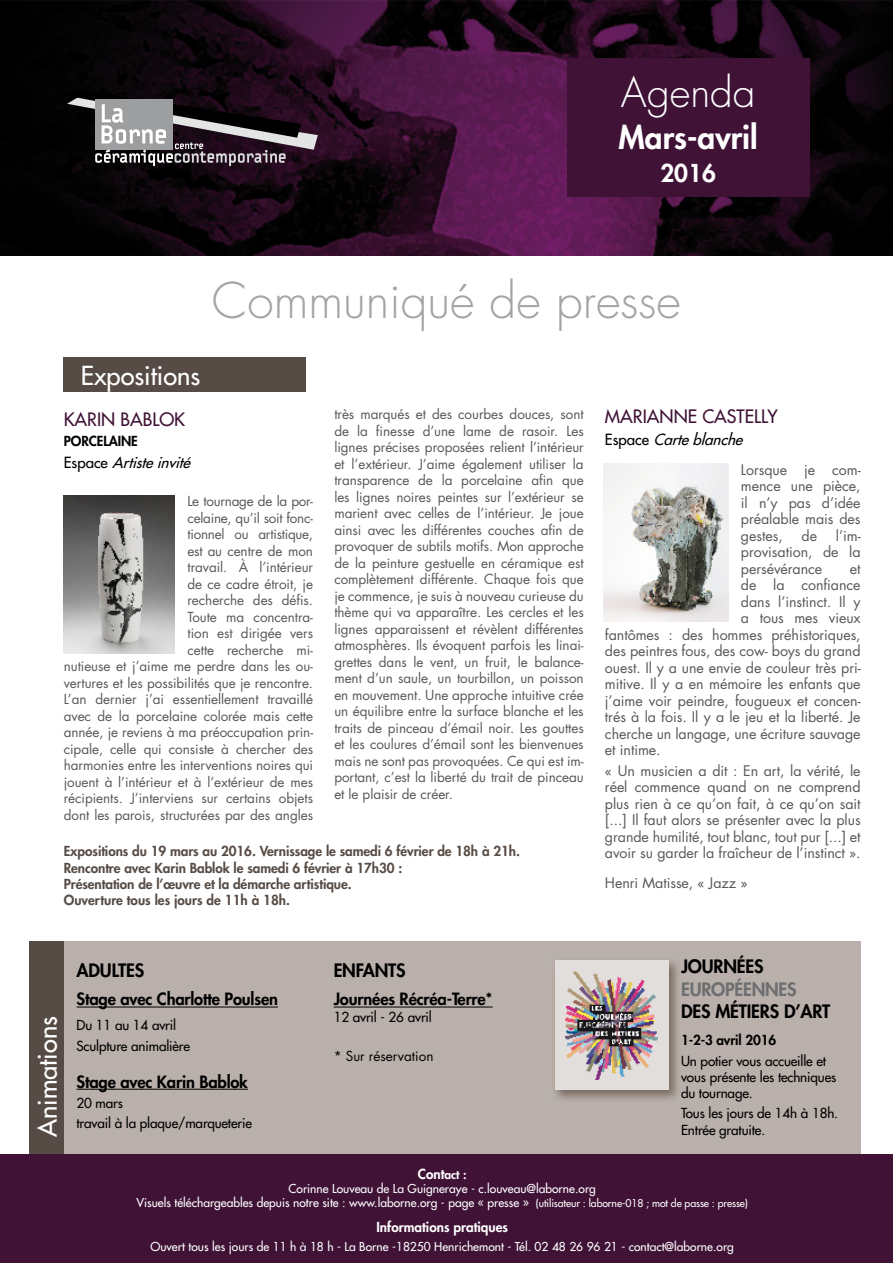
<style>
.page{position:relative;width:893px;height:1263px;background:#fff}
.page>*{position:absolute;margin:0;border:0;box-sizing:border-box;transform-origin:0 0}
.t1{font:300 48px "Futura Std";color:#a3a4a6}
.t2{font:300 40.5px "Futura Std";color:#fff}
.t3{font:800 31.5px "Futura Std";color:#fff}
.t4{font:500 25.5px "Futura Std";color:#fff}
.t5{font:800 24px "Futura Std";color:#fff}
.t6{font:800 18px "Futura Std";letter-spacing:-.01em;color:#000}
.t7{font:500 18px "Futura Std";color:#3f1236}
.t8{font:800 18px "Futura Std";letter-spacing:-.01em;color:#6d6e70}
.t9{font:800 16.5px "Futura Std";letter-spacing:-.01em;color:#000}
.t10{font:italic 500 15px "Futura Std";color:#000}
.t11{font:14.25px/16.5px "Futura Std";letter-spacing:-.005em;color:#58585a;text-align:justify}
.t12{font:13.5px/16.5px "Futura Std";letter-spacing:-.005em;color:#58585a;text-align:right}
.t13{font:800 13.5px/16.2px "Futura Std";letter-spacing:-.005em;color:#574c45}
.t14{font:500 13.5px/16.2px "Futura Std";letter-spacing:-.01em;color:#000}
.t15{font:800 13.5px "Futura Std";color:#fff}
.t16{font:800 13.5px "Futura Std";letter-spacing:-.005em;color:#000}
.t17{font:13.5px "Futura Std";color:#000}
.t18{font:500 12px/14.4px "Futura Std";color:#fff;text-align:center}
.s1{font-style:normal}
.s2{font-weight:500}
.s3{font-size:12px}
.s4{font-size:10.5px}
</style>
<div class="page">
<img style="left:64px;top:495px;width:111px;height:158px">
<img style="left:0;top:0;width:893px;height:255px">
<svg style="left:65px;top:89px;width:253px;height:77px;background:#4e464c"></svg>
<div style="left:64px;top:941px;width:797px;height:213px;background:#b9b0ab"></div>
<hr style="left:77px;top:1006px;width:201px;height:1px;background:#000">
<hr style="left:77px;top:1089px;width:171px;height:1px;background:#000">
<hr style="left:334px;top:1006px;width:159px;height:1px;background:#000">
<img style="left:604px;top:464px;width:124px;height:158px">
<img style="left:555px;top:960px;width:126px;height:140px">
<div style="left:555px;top:960px;width:113px;height:129px;background:#e2dedc"></div>
<img style="left:565px;top:971px;width:93px;height:109px">
<div style="left:64px;top:357px;width:242px;height:35px;background:#574c45"></div>
<div style="left:29px;top:941px;width:35px;height:213px;background:#574c45"></div>
<div style="left:0;top:1154px;width:893px;height:109px;background:#3f1236"></div>
<div style="left:567px;top:58px;width:242px;height:139px;background:#3f1236"></div>
<h2 class="t2" style="left:621px;top:67px;width:136px">Agenda</h2>
<h3 class="t3" style="left:618px;top:117px;width:141px">Mars-avril</h3>
<h3 class="t5" style="left:660px;top:158px;width:57px">2016</h3>
<h3 class="t4" style="left:81px;top:360px;width:121px">Expositions</h3>
<h1 class="t1" style="left:212px;top:272px;width:471px">Communiqué de presse</h1>
<h3 class="t7" style="left:64px;top:408px;width:123px">KARIN BABLOK</h3>
<p class="t16" style="left:64px;top:433px;width:76px">PORCELAINE</p>
<p class="t10" style="left:64px;top:453px;width:133px"><span class="s1">E s p a c e</span> Artisteinvité</p>
<p class="t12" style="left:64px;top:493px;width:251px">Le tournage de la por-<br>celaine, qu’il soit fonc-<br>tionnel ou artistique,<br>est au centre de mon<br>travail. À l’intérieur<br>de ce cadre étroit, je<br>recherche des défis.<br>Toute ma concentra-<br>tion est diri gée vers<br>cette recherche mi-<br>nutieuse et j’aime me perdre dans les ou&shy;vertures et les possibilités que je rencontre.<br>L’an dernier j’ai essentiellement travaillé avec de la porcelaine colorée mais cette année, je reviens à ma préoccupation prin&shy;cipale, celle qui consiste à chercher des harmonies entre les interventions noires qui jouent à l’intérieur et à l’extérieur de mes récipients. J’interviens sur certains objets dont les parois, structurées par des angles</p>
<p class="t12" style="left:334px;top:406px;width:251px;text-align:justify">très marqués et des courbes douces, sont de la finesse d’une lame de rasoir. Les lignes précises proposées relient l’intérieur et l’extérieur. J’aime également utiliser la transparence de la porcelaine afin que les lignes noires peintes sur l’extérieur se marient avec celles de l’intérieur. Je joue ainsi avec les différentes couches afin de provoquer de subtils motifs. Mon approche de la peinture gestuelle en céramique est complètement différente. Chaque fois que je commence, je suis à nouveau curieuse du thème qui va apparaître. Les cercles et les lignes apparaissent et révèlent différentes atmosphères. Ils évoquent parfois les linai&shy;grettes dans le vent, un fruit, le balance&shy;ment d’un saule, un tourbillon, un poisson en mouvement. Une approche intuitive crée un équilibre entre la surface blanche et les traits de pinceau d’émail noir. Les gouttes et les coulures d’émail sont les bienvenues mais ne sont pas provoquées. Ce qui est im&shy;portant, c’est la liberté du trait de pinceau et le plaisir de créer.</p>
<p class="t13" style="left:64px;top:843px;width:458px">Expositions du 19 mars au 2016. Vernissage le samedi 6 février de 18h à 21h.<br>Rencontre avec Karin Bablok le samedi 6 février à 17h30 :<br>Présentation de l’œuvre et la démarche artistique.<br>Ouverture tous les jours de 11h à 18h.</p>
<h3 class="t4" style="left:32px;top:1137px;width:122px;rotate:-90deg">Animations</h3>
<h3 class="t6" style="left:77px;top:959px;width:69px">ADULTES</h3>
<p class="t9" style="left:77px;top:989px;width:203px">Stage avec Charlotte Poulsen</p>
<p class="t14" style="left:77px;top:1015px;width:115px;line-height:20.4px">Du 11 au 14 avril<br>Sculpture animalière</p>
<p class="t9" style="left:77px;top:1071px;width:173px">Stage avec Karin Bablok</p>
<p class="t14" style="left:77px;top:1093px;width:177px;line-height:20.4px">20 mars<br>travail à la plaque/marqueterie</p>
<h3 class="t6" style="left:334px;top:959px;width:74px">ENFANTS</h3>
<p class="t9" style="left:334px;top:989px;width:161px">Journées Récréa-Terre<span class="s2">*</span></p>
<p class="t14" style="left:334px;top:1008px;width:100px">12 avril - 26 avril</p>
<p class="t17" style="left:334px;top:1047px;width:101px">* Sur réservation</p>
<h3 class="t7" style="left:605px;top:405px;width:174px">MARIANNE CASTELLY</h3>
<p class="t10" style="left:605px;top:430px;width:144px"><span class="s1">E s p a c e</span> Carteblanche</p>
<p class="t11" style="left:741px;top:461px;width:121px">Lorsque je com&shy;mence une pièce, il n’y pas d’idée préalable mais des gestes,</p>
<p class="t11" style="left:741px;top:527px;width:121px;text-indent:95px">l’im&shy;provisation, de la persévérance</p>
<p class="t11" style="left:802px;top:527px;width:17px">de</p>
<p class="t11" style="left:850px;top:560px;width:12px">et</p>
<p class="t11" style="left:741px;top:577px;width:121px">de la confiance</p>
<p class="t11" style="left:741px;top:593px;width:121px">dans l’instinct. Il y</p>
<p class="t11" style="left:741px;top:610px;width:121px">a tous mes vieux</p>
<p class="t11" style="left:605px;top:626px;width:257px">fantômes : des hommes préhistoriques,</p>
<p class="t11" style="left:605px;top:643px;width:257px">des peintres fous, des cow- boys du grand</p>
<p class="t11" style="left:605px;top:659px;width:257px">ouest. Il y a une envie de couleur très pri-</p>
<p class="t11" style="left:605px;top:676px;width:257px">mitive. Il y a en mémoire les enfants que</p>
<p class="t11" style="left:605px;top:692px;width:257px">j’aime voir peindre, fougueux et concen-</p>
<p class="t11" style="left:605px;top:709px;width:257px">trés à la fois. Il y a le jeu et la liberté. Je</p>
<p class="t11" style="left:605px;top:725px;width:257px">cherche un langage, une écriture sauvage</p>
<p class="t11" style="left:605px;top:742px;width:57px">et intime.</p>
<p class="t11" style="left:605px;top:762px;width:257px">« Un musicien a dit : En art, la vérité, le réel commence quand on ne comprend plus rien à ce qu’on fait, à ce qu’on sait [...] Il faut alors se présenter avec la plus grande humilité, tout blanc, tout pur [...] et avoir su garder la fraîcheur de l’instinct ».</p>
<p class="t11" style="left:605px;top:874px;width:144px">Henri Matisse, « Jazz »</p>
<h3 class="t6" style="left:681px;top:955px;width:84px">JOURNÉES</h3>
<h3 class="t8" style="left:681px;top:978px;width:117px">EUROPÉENNES</h3>
<h3 class="t6" style="left:681px;top:1000px;width:151px">DES MÉTIERS D’ART</h3>
<p class="t16" style="left:681px;top:1031px;width:97px">1-2-3 avril 2016</p>
<p class="t14" style="left:681px;top:1052px;width:157px">Un potier vous accueille et vous présente les techniques du tournage.</p>
<p class="t14" style="left:681px;top:1105px;width:159px">Tous les jours de 14h à 18h.<br>Entrée gratuite.</p>
<p class="t15" style="left:418px;top:1165px;width:50px">Cont<span class="s3">act :</span></p>
<p class="t18" style="left:136px;top:1181px;width:613px">Corinne Louveau de La Guigneraye - c.louveau@laborne.org<br>Visuels téléchargeables depuis notre site : www.laborne.org - page « presse » <span class="s4">(utilisateur : laborne-018 ; mot de passe : presse)</span></p>
<p class="t15" style="left:376px;top:1218px;width:133px">Informations pratiques</p>
<p class="t18" style="left:151px;top:1239px;width:585px">Ouvert tous les jours de 11 h à 18 h - La Borne -18250 Henrichemont - Tél. 02 48 26 96 21 - contact@laborne.org</p>
</div>
